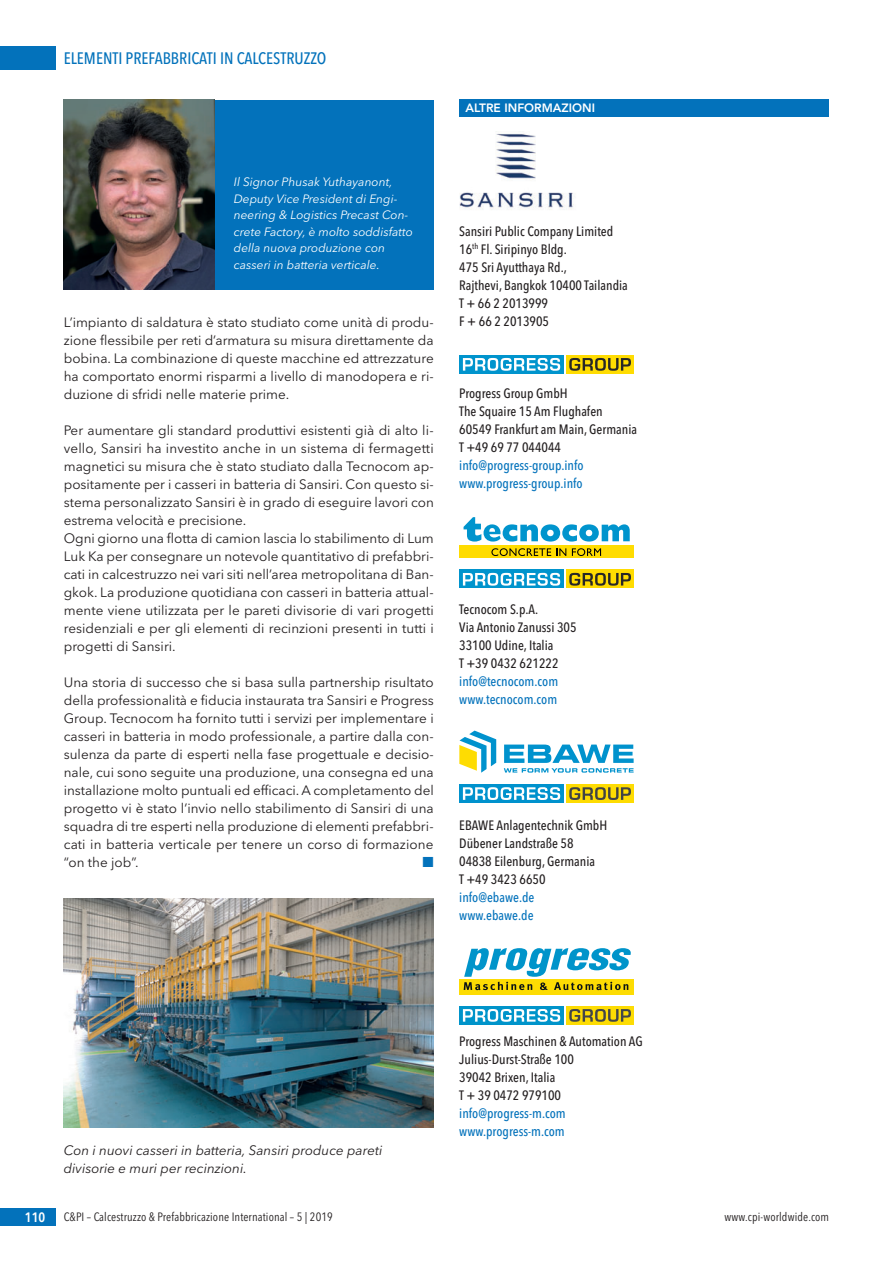
<style>
.page{position:relative;width:893px;height:1263px;background:#fff}
.page>*{position:absolute;margin:0;border:0;box-sizing:border-box;transform-origin:0 0}
.t1{font:500 16.5px "Avenir Next Condensed";color:#0372bb}
.t2{font:13.5px/18px "Avenir Next";color:#231f20;text-align:justify}
.t3{font:500 13.5px/18px "Avenir Next Condensed";color:#231f20}
.t4{font:500 13.5px/18px "Avenir Next Condensed";color:#0372bb}
.t5{font:italic 13.5px/18px "Avenir Next";color:#231f20}
.t6{font:600 13.5px "Avenir Next Condensed";color:#fff}
.t7{font:13.5px "European Pi Three";color:#0372bb}
.t8{font:italic 12px/16.5px "Avenir Next";color:#fff}
.t9{font:12px "Avenir Next Condensed";letter-spacing:.01em;color:#231f20}
.t10{font:800 12px "Avenir";color:#fff}
</style>
<div class="page">
<div style="left:0;top:47px;width:55px;height:23px;background:#0372bb"></div>
<div style="left:0;top:1208px;width:55px;height:18px;background:#0372bb"></div>
<div style="left:64px;top:100px;width:370px;height:189px;background:#0372bb"></div>
<div style="left:459px;top:100px;width:370px;height:17px;background:#0372bb"></div>
<img style="left:459px;top:133px;width:115px;height:77px">
<img style="left:64px;top:899px;width:370px;height:228px">
<div style="left:459px;top:784px;width:105px;height:19px;background:#0092cd"></div>
<div style="left:566px;top:784px;width:68px;height:19px;background:#fedc02"></div>
<svg style="left:463px;top:787px;width:97px;height:13px"></svg>
<svg style="left:569px;top:787px;width:62px;height:13px"></svg>
<svg style="left:459px;top:730px;width:37px;height:43px"></svg>
<svg style="left:504px;top:744px;width:130px;height:29px"></svg>
<div style="left:459px;top:1006px;width:105px;height:18px;background:#0094ca"></div>
<div style="left:566px;top:1006px;width:68px;height:18px;background:#fddc03"></div>
<svg style="left:463px;top:1009px;width:97px;height:13px"></svg>
<svg style="left:569px;top:1009px;width:62px;height:13px"></svg>
<div style="left:459px;top:979px;width:175px;height:15px;background:#fddc03"></div>
<svg style="left:464px;top:948px;width:167px;height:42px"></svg>
<div style="left:459px;top:569px;width:105px;height:19px;background:#0094cd"></div>
<div style="left:566px;top:569px;width:68px;height:19px;background:#ffdc01"></div>
<svg style="left:463px;top:573px;width:97px;height:13px"></svg>
<svg style="left:569px;top:573px;width:62px;height:13px"></svg>
<div style="left:460px;top:545px;width:174px;height:13px;background:#ffdc01"></div>
<svg style="left:491px;top:548px;width:75px;height:8px"></svg>
<svg style="left:572px;top:548px;width:29px;height:8px"></svg>
<svg style="left:464px;top:517px;width:166px;height:25px"></svg>
<div style="left:459px;top:352px;width:182px;height:25px;background:linear-gradient(to right,#fff,#fff)"></div>
<div style="left:459px;top:355px;width:105px;height:18px;background:#0094cd"></div>
<div style="left:566px;top:355px;width:68px;height:18px;background:#ffdc01"></div>
<svg style="left:463px;top:358px;width:97px;height:13px"></svg>
<svg style="left:569px;top:358px;width:62px;height:13px"></svg>
<img style="left:64px;top:100px;width:151px;height:189px">
<hr style="left:892px;top:0;width:1px;height:1263px;background:#d9d9d9">
<img style="left:892px;top:0;width:1px;height:592px">
<hr style="left:892px;top:592px;width:1px;height:216px;background:#fff">
<hr style="left:892px;top:1201px;width:1px;height:40px;background:#c71c70">
<hr style="left:892px;top:868px;width:1px;height:326px;background:#fff">
<p class="t1" style="left:64px;top:51px;width:264px">ELEMENTI PREFABBRICATI IN CALCESTRUZZO</p>
<p class="t8" style="left:234px;top:175px;width:181px">Il Signor Phusak Yuthayanont,<br>Deputy Vice President di Engi&shy;neering &amp; Logistics Precast Con&shy;crete Factory, è molto soddisfatto della nuova produzione con casseri in batteria verticale.</p>
<p class="t2" style="left:64px;top:314px;width:371px">L’impianto di saldatura è stato studiato come unità di produ&shy;zione flessibile per reti d’armatura su misura direttamente da bobina. La combinazione di queste macchine ed attrezzature ha comportato enormi risparmi a livello di manodopera e ri&shy;duzione di sfridi nelle materie prime.</p>
<p class="t2" style="left:64px;top:422px;width:372px;text-align:left">Per aumentare gli standard produttivi esistenti già di alto li&shy;vello, Sansiri ha investito anche in un sistema di fermagetti magnetici su misura che è stato studiato dalla Tecnocom ap&shy;positamente per i casseri in batteria di Sansiri. Con questo si&shy;stema personalizzato Sansiri è in grado di eseguire lavori con estrema velocità e precisione.<br>Ogni giorno una flotta di camion lascia lo stabilimento di Lum Luk Ka per consegnare un notevole quantitativo di prefabbri&shy;cati in calcestruzzo nei vari siti nell’area metropolitana di Ban&shy;gkok. La produzione quotidiana con casseri in batteria attual&shy;mente viene utilizzata per le pareti divisorie di vari progetti residenziali e per gli elementi di recinzioni presenti in tutti i progetti di Sansiri.</p>
<p class="t2" style="left:64px;top:674px;width:372px">Una storia di successo che si basa sulla partnership risultato della professionalità e fiducia instaurata tra Sansiri e Progress Group. Tecnocom ha fornito tutti i servizi per implementare i casseri in batteria in modo professionale, a partire dalla con&shy;sulenza da parte di esperti nella fase progettuale e decisio&shy;nale, cui sono seguite una produzione, una consegna ed una installazione molto puntuali ed efficaci. A completamento del progetto vi è stato l’invio nello stabilimento di Sansiri di una squadra di tre esperti nella produzione di elementi prefabbri&shy;cati in batteria verticale per tenere un corso di formazione “on the job”.</p>
<p class="t7" style="left:422px;top:854px;width:13px">-</p>
<p class="t10" style="left:465px;top:101px;width:131px">ALTRE INFORMAZIONI</p>
<p class="t3" style="left:459px;top:224px;width:170px">Sansiri Public Company Limited<br>16<sup>th</sup> Fl. Siripinyo Bldg.<br>475 Sri Ayutthaya Rd.,<br>Rajthevi, Bangkok 10400 Tailandia<br>T + 66 2 2013999<br>F + 66 2 2013905</p>
<p class="t3" style="left:459px;top:386px;width:179px">Progress Group GmbH<br>The Squaire 15 Am Flughafen<br>60549 Frankfurt am Main, Germania<br>T +49 69 77 044044</p>
<p class="t4" style="left:459px;top:458px;width:126px">info@progress-group.info www.progress-group.info</p>
<p class="t3" style="left:459px;top:602px;width:119px">Tecnocom S.p.A.<br>Via Antonio Zanussi 305<br>33100 Udine, Italia<br>T +39 0432 621222</p>
<p class="t4" style="left:459px;top:674px;width:100px">info@tecnocom.com www.tecnocom.com</p>
<p class="t3" style="left:459px;top:818px;width:149px">EBAWE Anlagentechnik GmbH<br>Dübener Landstraße 58<br>04838 Eilenburg, Germania<br>T +49 3423 6650</p>
<p class="t4" style="left:459px;top:890px;width:77px">info@ebawe.de www.ebawe.de</p>
<p class="t5" style="left:64px;top:1142px;width:320px">Con i nuovi casseri in batteria, Sansiri produce pareti divisorie e muri per recinzioni.</p>
<p class="t3" style="left:459px;top:1034px;width:185px">Progress Maschinen &amp; Automation AG<br>Julius-Durst-Straße 100<br>39042 Brixen, Italia<br>T + 39 0472 979100</p>
<p class="t4" style="left:459px;top:1106px;width:108px">info@progress-m.com www.progress-m.com</p>
<p class="t6" style="left:25px;top:1211px;width:22px">110</p>
<p class="t9" style="left:64px;top:1211px;width:271px">C&amp;PI – Calcestruzzo &amp; Prefabbricazione International – 5 | 2019</p>
<p class="t9" style="left:725px;top:1211px;width:106px">www.cpi-worldwide.com</p>
</div>
